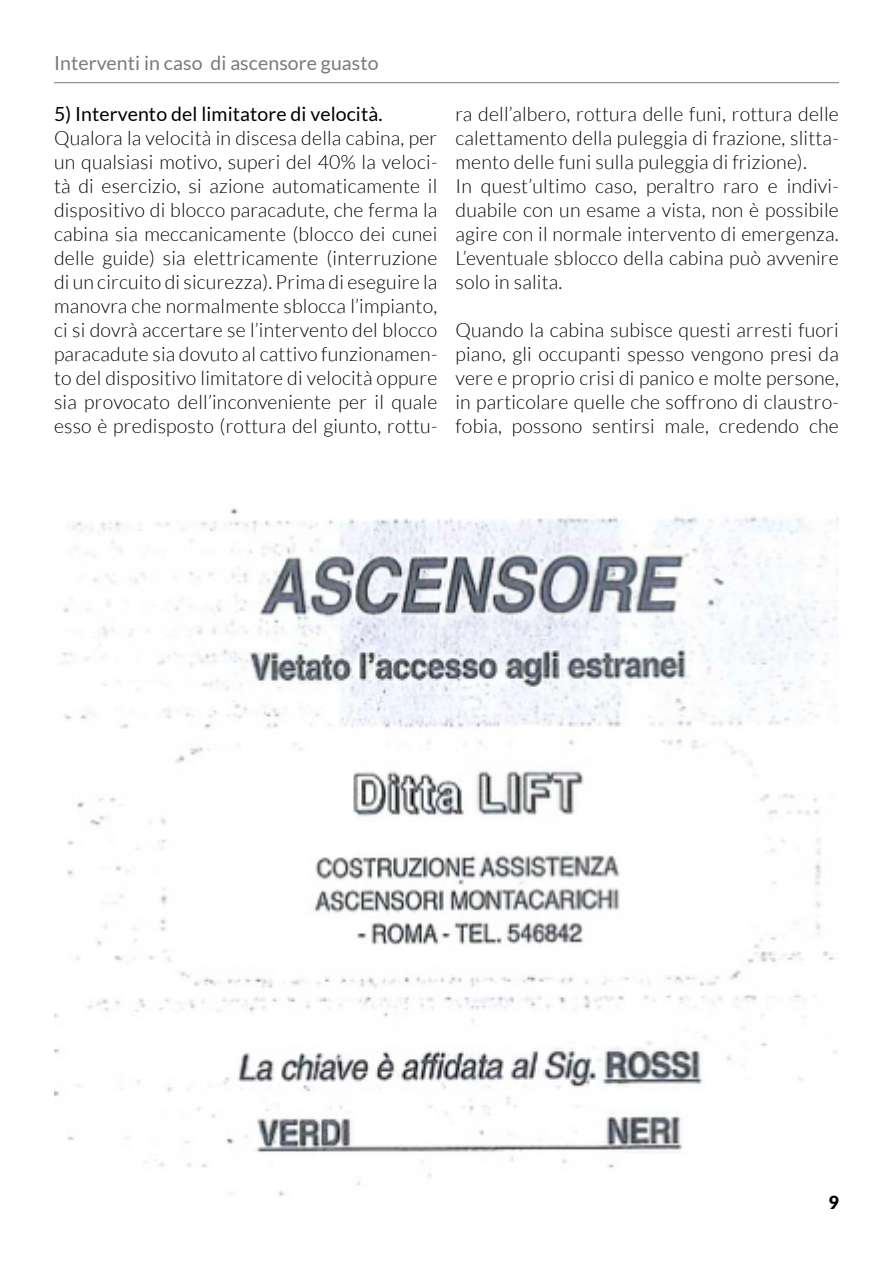
<style>
.page{position:relative;width:893px;height:1263px;background:#fff}
.page>*{position:absolute;margin:0;border:0;box-sizing:border-box;transform-origin:0 0}
.Paragrafo_light{font:300 19.5px/24px "Lato";letter-spacing:.01em;color:#000;text-align:justify}
.Bold{font:19.5px "Lato";letter-spacing:.005em;color:#000}
.t1{font:19.5px "Lato";letter-spacing:.005em;color:#7a7a7a}
.t2{font:900 18px "Lato";color:#000}
</style>
<div class="page">
<hr style="left:54px;top:82px;width:785px;height:1px;background:#7a7a7a">
<img style="left:54px;top:508px;width:785px;height:688px">
<p class="t1" style="left:54px;top:52px;width:326px">Interventi in caso di ascensore guasto</p>
<p class="Bold" style="left:54px;top:103px;width:330px">5) Intervento del limitatore di velocità.</p>
<p class="Paragrafo_light" style="left:54px;top:126px;width:385px">Qualora la velocità in discesa della cabina, per un qualsiasi motivo, superi del 40% la veloci&shy;tà di esercizio, si azione automaticamente il dispositivo di blocco paracadute, che ferma la cabina sia meccanicamente (blocco dei cunei delle guide) sia elettricamente (interruzione di un circuito di sicurezza). Prima di eseguire la manovra che normalmente sblocca l’impianto, ci si dovrà accertare se l’intervento del blocco paracadute sia dovuto al cattivo funzionamen&shy;to del dispositivo limitatore di velocità oppure sia provocato dell’inconveniente per il quale esso è predisposto (rottura del giunto, rottu-</p>
<p class="Paragrafo_light" style="left:455px;top:102px;width:385px">ra dell’albero, rottura delle funi, rottura delle calettamento della puleggia di frazione, slitta&shy;mento delle funi sulla puleggia di frizione).</p>
<p class="Paragrafo_light" style="left:455px;top:174px;width:385px">In quest’ultimo caso, peraltro raro e indivi&shy;duabile con un esame a vista, non è possibile agire con il normale intervento di emergenza.<br>L’eventuale sblocco della cabina può avvenire solo in salita.</p>
<p class="Paragrafo_light" style="left:455px;top:318px;width:385px">Quando la cabina subisce questi arresti fuori piano, gli occupanti spesso vengono presi da vere e proprio crisi di panico e molte persone, in particolare quelle che soffrono di claustro&shy;fobia, possono sentirsi male, credendo che</p>
<p class="t2" style="left:828px;top:1192px;width:12px">9</p>
</div>
